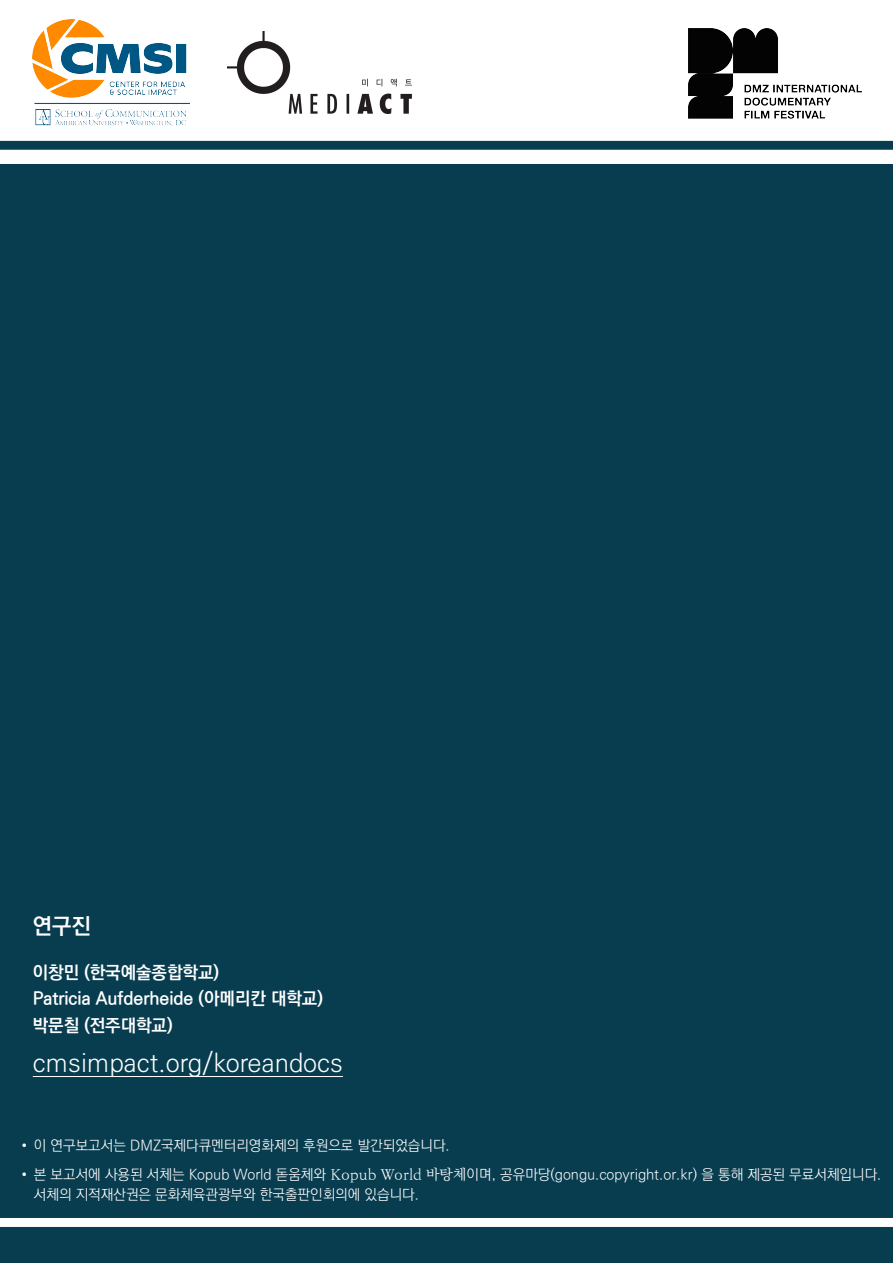
<style>
.page{position:relative;width:893px;height:1263px;background:#fff}
.page>*{position:absolute;margin:0;border:0;box-sizing:border-box;transform-origin:0 0}
.t1{font:300 25.35px "Ko Pub World Dotum";color:#fff}
.t2{font:700 22.2px "Ko Pub World Dotum";color:#fff}
.t3{font:700 17.7px/26.5px "Ko Pub World Dotum";color:#fff}
.t4{font:300 14.4px/20.1px "Ko Pub World Dotum";color:#fff}
.s1{font-family:"Times New Roman";font-weight:400}
.s2{font-family:"Ko Pub World Batang"}
</style>
<div class="page">
<div style="left:0;top:165px;width:893px;height:1098px;background:#083c4f"></div>
<hr style="left:33px;top:1076px;width:310px;height:1px;background:#fff">
<img style="left:33px;top:20px;width:157px;height:106px">
<img style="left:688px;top:28px;width:174px;height:91px">
<div style="left:0;top:141px;width:893px;height:9px;background:#083c4f"></div>
<div style="left:0;top:1218px;width:893px;height:9px;background:#fff"></div>
<img style="left:228px;top:32px;width:183px;height:81px">
<h2 class="t2" style="left:33px;top:910px;width:59px">연구진</h2>
<p class="t3" style="left:33px;top:960px;width:292px">이창민 (한국예술종합학교)<br>Patricia Aufderheide (아메리칸 대학교) 박문칠 (전주대학교)</p>
<h1 class="t1" style="left:33px;top:1046px;width:312px">cmsimpact.org/koreandocs</h1>
<p class="t4" style="left:22px;top:1136px;width:430px"><span class="s1">•</span> 이 연구보고서는 DMZ국제다큐멘터리영화제의 후원으로 발간되었습니다.</p>
<p class="t4" style="left:34px;top:1165px;width:849px;text-indent:-12px"><span class="s1">•</span> 본 보고서에 사용된 서체는 Kopub World 돋움체와 <span class="s2">Kopub World 바탕체</span>이며, 공유마당(gongu.copyright.or.kr) 을 통해 제공된 무료서체입니다. 서체의 지적재산권은 문화체육관광부와 한국출판인회의에 있습니다.</p>
</div>
